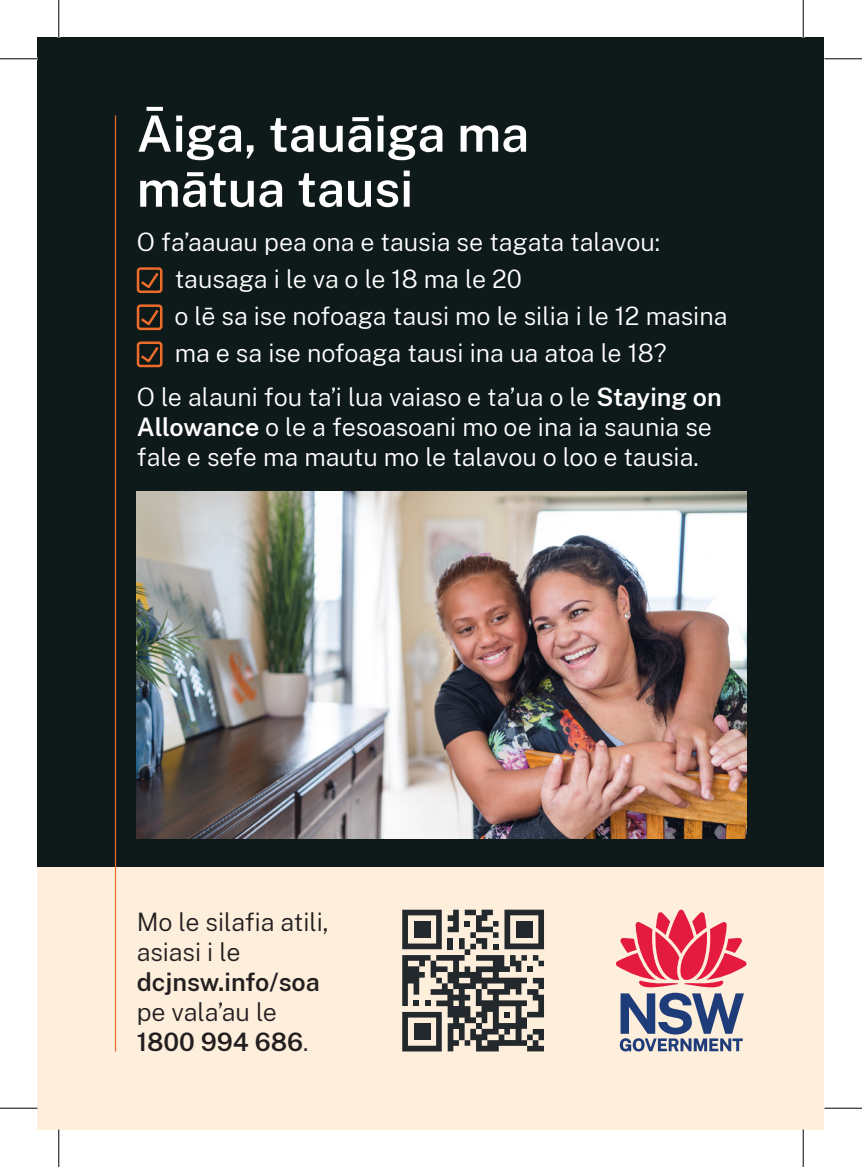
<style>
.page{position:relative;width:862px;height:1167px;background:#fff}
.page>*{position:absolute;margin:0;border:0;box-sizing:border-box;transform-origin:0 0}
.t1{font:600 50px/55px "Public Sans";color:#fff}
.t2{font:300 25px/37px "Public Sans";color:#fff}
.t3{font:300 25px/30px "Public Sans";letter-spacing:-.005em;color:#231f20}
.t4{font:600 25px "Public Sans";color:#231f20}
.s1{font-weight:600}
</style>
<div class="page">
<div style="left:38px;top:867px;width:786px;height:262px;background:#feeedc"></div>
<div style="left:38px;top:37px;width:786px;height:830px;background:#0e1a19"></div>
<svg style="left:616px;top:909px;width:130px;height:142px"></svg>
<svg style="left:136px;top:267px;width:27px;height:26px"></svg>
<svg style="left:136px;top:304px;width:27px;height:27px"></svg>
<svg style="left:136px;top:341px;width:27px;height:27px"></svg>
<svg style="left:402px;top:909px;width:142px;height:142px"></svg>
<div style="left:516px;top:921px;width:16px;height:16px;background:#22282c"></div>
<div style="left:413px;top:920px;width:17px;height:17px;background:#22282c"></div>
<div style="left:413px;top:1023px;width:17px;height:16px;background:#22282c"></div>
<hr style="left:115px;top:115px;width:1px;height:936px;background:#ed6c2c">
<img style="left:137px;top:491px;width:609px;height:347px">
<hr style="left:0;top:58px;width:38px;height:1px;background:#000">
<hr style="left:824px;top:58px;width:38px;height:1px;background:#000">
<hr style="left:0;top:1107px;width:38px;height:1px;background:#000">
<hr style="left:824px;top:1107px;width:38px;height:1px;background:#000">
<hr style="left:58px;top:0;width:1px;height:37px;background:#000">
<hr style="left:58px;top:1129px;width:1px;height:37px;background:#000">
<hr style="left:802px;top:0;width:1px;height:37px;background:#000">
<hr style="left:802px;top:1129px;width:1px;height:37px;background:#000">
<h1 class="t1" style="left:137px;top:103px;width:394px">Āiga, tauāiga ma mātua tausi</h1>
<p class="t2" style="left:174px;top:222px;width:554px;text-indent:-38px">O fa’aauau pea ona e tausia se tagata talavou: tausaga i le va o le 18 ma le 20<br>o lē sa ise nofoaga tausi mo le silia i le 12 masina ma e sa ise nofoaga tausi ina ua atoa le 18?</p>
<p class="t2" style="left:137px;top:381px;width:586px;line-height:30px">O le alauni fou ta’i lua vaiaso e ta’ua o le <span class="s1">Staying on<br>Allowance</span> o le a fesoasoani mo oe ina ia saunia se fale e sefe ma mautu mo le talavou o loo e tausia.</p>
<p class="t3" style="left:137px;top:905px;width:193px">Mo le silafia atili, asiasi i le</p>
<p class="t4" style="left:137px;top:963px;width:185px">dcjnsw.info/soa</p>
<p class="t3" style="left:137px;top:995px;width:173px">pe vala’au le<br><span class="s1">1800 994 686</span>.</p>
</div>
